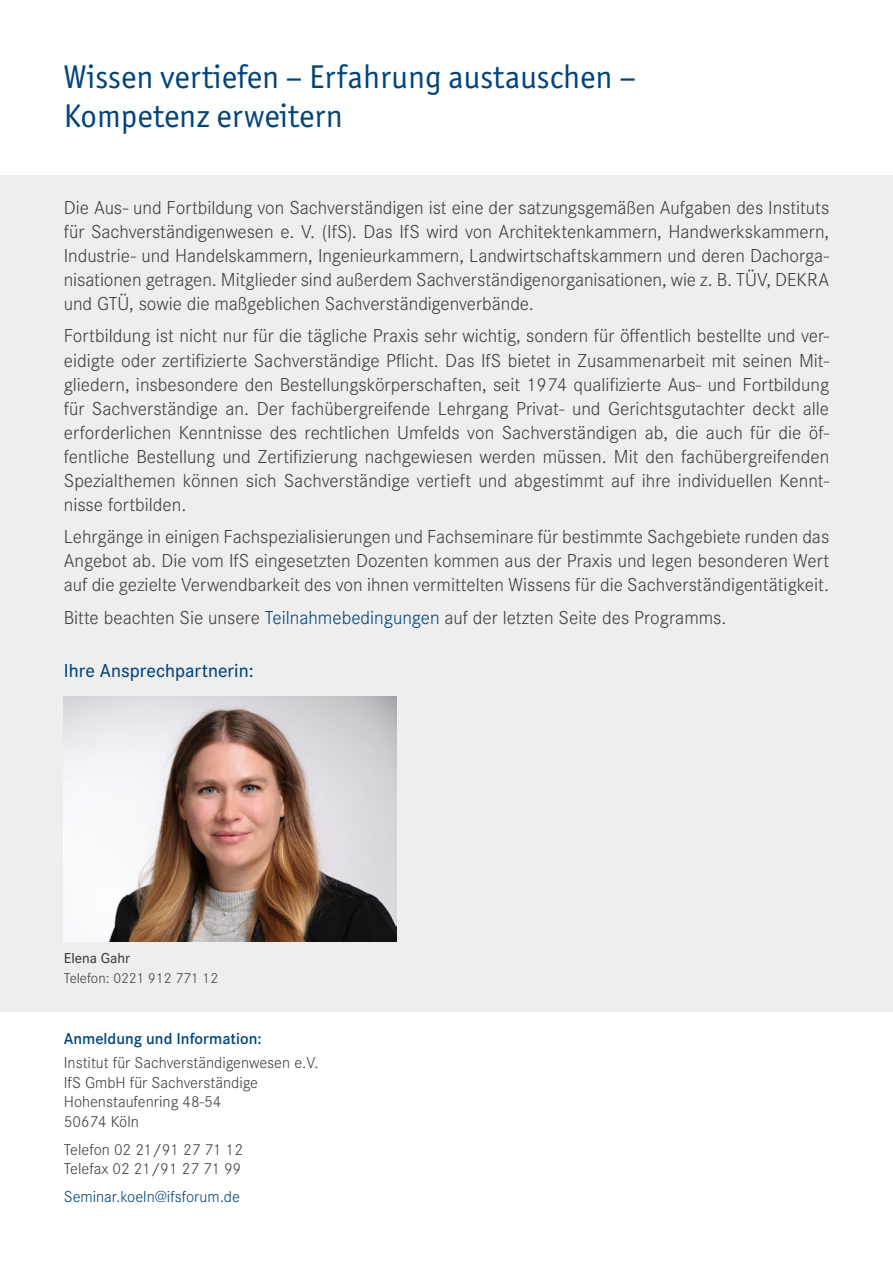
<style>
.page{position:relative;width:893px;height:1263px;background:#fff}
.page>*{position:absolute;margin:0;border:0;box-sizing:border-box;transform-origin:0 0}
.t1{font:33px/39px "Officina Sans ITC Pro";color:#00447b}
.Blocksatz{font:300 19.5px/24px "Corporate S";color:#3e3e3f;text-align:justify}
.Blocksatz-2{font:500 19.5px "Corporate S";color:#00447b}
.Fließtext{font:300 16.5px/19.5px "Corporate S";color:#3e3e3f}
.Fließtext-2{font:300 16.5px "Corporate S";color:#00447b}
.t2{font:600 16.5px "Corporate S";color:#00447b}
.Fließtext-3{font:300 15px/19.5px "Corporate S";color:#3e3e3f}
.s1{color:#00447b}
.s2{font-weight:500}
</style>
<div class="page">
<div style="left:0;top:175px;width:893px;height:837px;background:#eeeeef"></div>
<img style="left:64px;top:697px;width:332px;height:245px">
<p class="t1" style="left:64px;top:57px;width:574px">Wissen vertiefen – Erfahrung austauschen –<br>Kompetenz erweitern</p>
<p class="Blocksatz" style="left:64px;top:195px;width:767px">Die Aus- und Fortbildung von Sachverständigen ist eine der satzungsgemäßen Aufgaben des Instituts für Sachverständigenwesen e. V. (IfS). Das IfS wird von Architektenkammern, Handwerkskammern, Industrie- und Handelskammern, Ingenieurkammern, Landwirtschaftskammern und deren Dachorga&shy;nisationen getragen. Mitglieder sind außerdem Sachverständigenorganisationen, wie z. B. TÜV, DEKRA und GTÜ, sowie die maßgeblichen Sachverständigenverbände.</p>
<p class="Blocksatz" style="left:64px;top:323px;width:767px">Fortbildung ist nicht nur für die tägliche Praxis sehr wichtig, sondern für öffentlich bestellte und ver&shy;eidigte oder zertifizierte Sachverständige Pflicht. Das IfS bietet in Zusammenarbeit mit seinen Mit&shy;gliedern, insbesondere den Bestellungskörperschaften, seit 1974 qualifizierte Aus- und Fortbildung für Sachverständige an. Der fachübergreifende Lehrgang Privat- und Gerichtsgutachter deckt alle erforderlichen Kenntnisse des rechtlichen Umfelds von Sachverständigen ab, die auch für die öf&shy;fentliche Bestellung und Zertifizierung nachgewiesen werden müssen. Mit den fachübergreifenden Spezialthemen können sich Sachverständige vertieft und abgestimmt auf ihre individuellen Kennt&shy;nisse fortbilden.</p>
<p class="Blocksatz" style="left:64px;top:524px;width:767px">Lehrgänge in einigen Fachspezialisierungen und Fachseminare für bestimmte Sachgebiete runden das Angebot ab. Die vom IfS eingesetzten Dozenten kommen aus der Praxis und legen besonderen Wert auf die gezielte Verwendbarkeit des von ihnen vermittelten Wissens für die Sachverständigentätigkeit.</p>
<p class="Blocksatz" style="left:64px;top:604px;width:664px">Bitte beachten Sie unsere <span class="s1">Teilnahmebedingungen</span> auf der letzten Seite des Programms.</p>
<p class="Blocksatz-2" style="left:64px;top:658px;width:191px">Ihre Ansprechpartnerin:</p>
<p class="Fließtext-3" style="left:64px;top:948px;width:156px"><span class="s2">Elena Gahr<br></span>Telefon: 0221 912 771 12</p>
<p class="t2" style="left:64px;top:1028px;width:199px">Anmeldung und Information:</p>
<p class="Fließtext" style="left:64px;top:1052px;width:256px">Institut für Sachverständigenwesen e.V.<br>IfS GmbH für Sachverständige<br>Hohenstaufenring 48-54<br>50674 Köln</p>
<p class="Fließtext" style="left:64px;top:1139px;width:181px">Telefon 02 21/91 27 71 12<br>Telefax 02 21/91 27 71 99</p>
<p class="Fließtext-2" style="left:64px;top:1186px;width:178px">Seminar.koeln@ifsforum.de</p>
</div>
